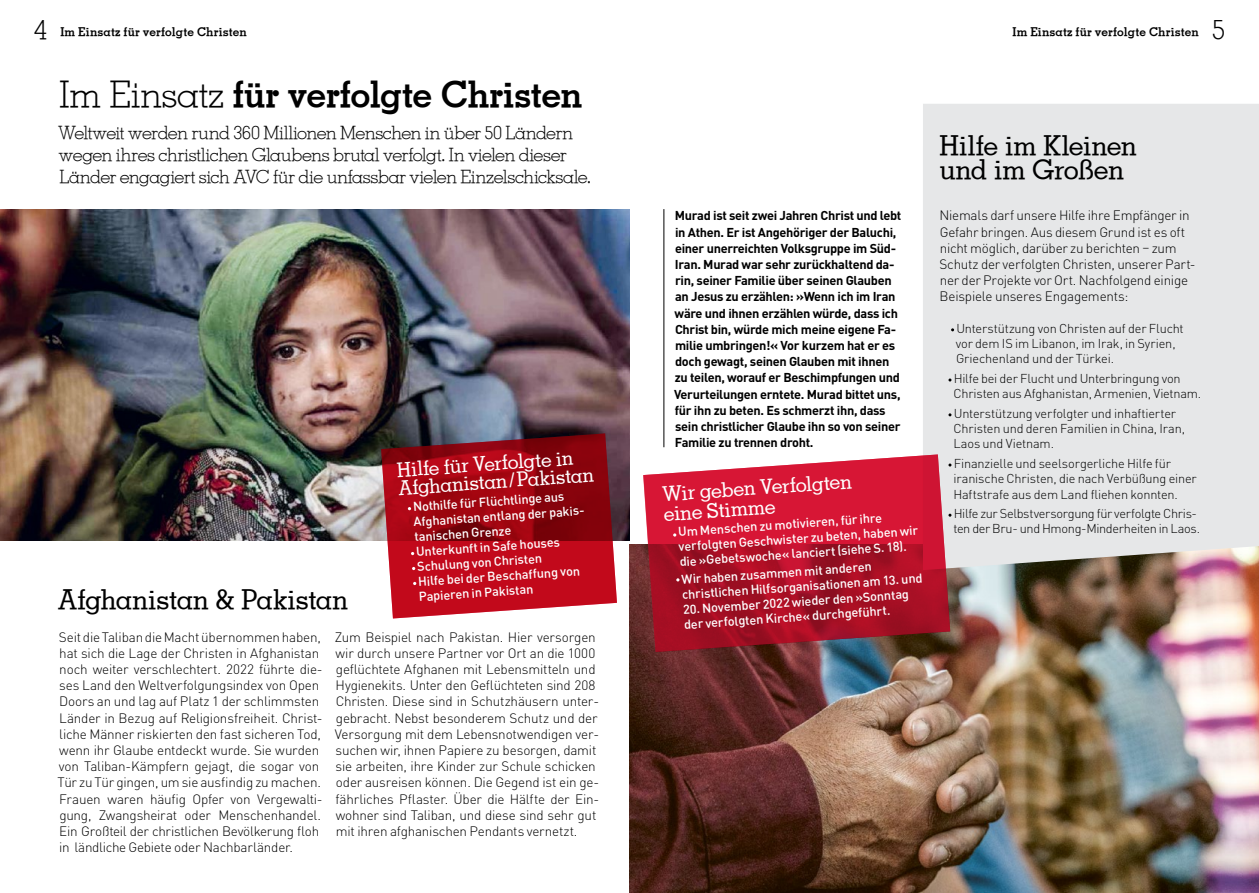
<style>
.page{position:relative;width:1259px;height:893px;background:#fff}
.page>*{position:absolute;margin:0;border:0;box-sizing:border-box;transform-origin:0 0}
.t1{font:700 36px "Memphis";letter-spacing:-.025em;color:#000}
.t2{font:500 27px/24px "Memphis";letter-spacing:-.03em;color:#000}
.t3{font:300 27px "Memphis";color:#000}
.t4{font:500 19.95px/20px "Memphis";color:#fff}
.t5{font:500 19.5px/18px "Memphis";color:#fff}
.t6{font:300 18px/21.6px "Memphis";letter-spacing:-.035em;color:#000}
.t7{font:300 13.5px/16.2px "DINOT";letter-spacing:-.015em;color:#000}
.t8{font:700 12.75px/16.2px "DINOT";letter-spacing:-.025em;color:#000}
.t9{font:300 12.75px/15.3px "DINOT";letter-spacing:-.015em;color:#000}
.t10{font:500 12.75px/15px "DINOT";color:#fff}
.t11{font:700 12px "Memphis";letter-spacing:.01em;color:#000}
.s1{font-weight:300}
</style>
<div class="page">
<div style="left:923px;top:104px;width:336px;height:42px;background:#e6e7e8"></div>
<img style="left:629px;top:544px;width:630px;height:349px">
<div style="left:923px;top:146px;width:336px;height:424px;background:#e6e7e8"></div>
<svg style="left:948px;top:378px;width:3px;height:4px"></svg>
<svg style="left:643px;top:454px;width:307px;height:198px;background:#b9253b"></svg>
<svg style="left:673px;top:533px;width:3px;height:4px"></svg>
<svg style="left:676px;top:578px;width:3px;height:4px"></svg>
<img style="left:0;top:210px;width:629px;height:331px">
<svg style="left:381px;top:433px;width:236px;height:185px;background:#a71926"></svg>
<hr style="left:663px;top:209px;width:1px;height:238px;background:#000">
<h2 class="t3" style="left:34px;top:13px;width:15px">4</h2>
<h2 class="t3" style="left:1211px;top:13px;width:15px">5</h2>
<p class="t11" style="left:60px;top:24px;width:188px">Im Einsatz für verfolgte Christen</p>
<p class="t11" style="left:1012px;top:24px;width:188px">Im Einsatz für verfolgte Christen</p>
<h1 class="t1" style="left:60px;top:72px;width:524px"><span class="s1">Im Einsatz</span> für verfolgte Christen</h1>
<h3 class="t6" style="left:58px;top:122px;width:535px">Weltweit werden rund 360 Millionen Menschen in über 50 Ländern wegen ihres christlichen Glaubens brutal verfolgt. In vielen dieser<br>Länder engagiert sich AVC für die unfassbar vielen Einzelschicksale.</h3>
<h2 class="t2" style="left:939px;top:133px;width:199px">Hilfe im Kleinen und im Großen</h2>
<p class="t7" style="left:939px;top:207px;width:258px">Niemals darf unsere Hilfe ihre Empfänger in Gefahr bringen. Aus diesem Grund ist es oft nicht möglich, darüber zu berichten – zum Schutz der verfolgten Christen, unserer Part&shy;ner der Projekte vor Ort. Nachfolgend einige Beispiele unseres Engagements:</p>
<p class="t9" style="left:955px;top:320px;width:229px">Unterstützung von Christen auf der Flucht vor dem IS im Libanon, im Irak, in Syrien,<br>Griechenland und der Türkei.</p>
<p class="t9" style="left:953px;top:370px;width:249px">Hilfe bei der Flucht und Unterbringung von<br>Christen aus Afghanistan, Armenien, Vietnam.</p>
<p class="t9" style="left:953px;top:405px;width:233px">Unterstützung verfolgter und inhaftierter<br>Christen und deren Familien in China, Iran,<br>Laos und Vietnam.</p>
<p class="t9" style="left:953px;top:455px;width:245px">Finanzielle und seelsorgerliche Hilfe für iranische Christen, die nach Verbüßung einer<br>Haftstrafe aus dem Land fliehen konnten.</p>
<p class="t9" style="left:953px;top:505px;width:248px">Hilfe zur Selbstversorgung für verfolgte Chris&shy;ten der Bru- und Hmong-Minderheiten in Laos.</p>
<p class="t8" style="left:674px;top:207px;width:229px">Murad ist seit zwei Jahren Christ und lebt in Athen. Er ist Angehöriger der Baluchi, einer unerreichten Volksgruppe im Süd-Iran. Murad war sehr zurückhaltend da&shy;rin, seiner Familie über seinen Glauben an Jesus zu erzählen: »Wenn ich im Iran wäre und ihnen erzählen würde, dass ich Christ bin, würde mich meine eigene Fa&shy;milie umbringen!« Vor kurzem hat er es doch gewagt, seinen Glauben mit ihnen zu teilen, worauf er Beschimpfungen und Verurteilungen erntete. Murad bittet uns, für ihn zu beten. Es schmerzt ihn, dass sein christlicher Glaube ihn so von seiner Familie zu trennen droht.</p>
<h3 class="t5" style="left:396px;top:460px;width:198px;rotate:-4deg">Hilfe für Verfolgte in<br>Afghanistan/Pakistan</h3>
<p class="t10" style="left:412px;top:499px;width:174px;rotate:-4deg">Nothilfe für Flüchtlinge aus<br>Afghanistan entlang der pakis&shy;tanischen Grenze<br>Unterkunft in Safe houses<br>Schulung von Christen<br>Hilfe bei der Beschaffung von<br>Papieren in Pakistan</p>
<h3 class="t4" style="left:661px;top:484px;width:192px;rotate:-4deg">Wir geben Verfolgten eine Stimme</h3>
<p class="t10" style="left:677px;top:524px;width:241px;rotate:-4deg">Um Menschen zu motivieren, für ihre verfolgten Geschwister zu beten, haben wir die »Gebetswoche« lanciert (siehe S. 18).</p>
<p class="t10" style="left:680px;top:572px;width:242px;rotate:-4deg">Wir haben zusammen mit anderen christlichen Hilfsorganisationen am 13. und</p>
<h2 class="t2" style="left:58px;top:587px;width:292px">Afghanistan &amp; Pakistan</h2>
<p class="t10" style="left:682px;top:602px;width:228px;rotate:-4deg">20. November 2022 wieder den »Sonntag der verfolgten Kirche« durchgeführt.</p>
<p class="t7" style="left:57px;top:628px;width:267px">Seit die Taliban die Macht übernommen haben, hat sich die Lage der Christen in Afghanistan noch weiter verschlechtert. 2022 führte die&shy;ses Land den Weltverfolgungsindex von Open Doors an und lag auf Platz 1 der schlimmsten Länder in Bezug auf Religionsfreiheit. Christ&shy;liche Männer riskierten den fast sicheren Tod, wenn ihr Glaube entdeckt wurde. Sie wurden von Taliban-Kämpfern gejagt, die sogar von Tür zu Tür gingen, um sie ausfindig zu machen.<br>Frauen waren häufig Opfer von Vergewalti&shy;gung, Zwangsheirat oder Menschenhandel.<br>Ein Großteil der christlichen Bevölkerung floh in ländliche Gebiete oder Nachbarländer.</p>
<p class="t7" style="left:335px;top:628px;width:266px">Zum Beispiel nach Pakistan. Hier versorgen wir durch unsere Partner vor Ort an die 1000 geflüchtete Afghanen mit Lebensmitteln und Hygienekits. Unter den Geflüchteten sind 208<br>Christen. Diese sind in Schutzhäusern unter&shy;gebracht. Nebst besonderem Schutz und der Versorgung mit dem Lebensnotwendigen ver&shy;suchen wir, ihnen Papiere zu besorgen, damit sie arbeiten, ihre Kinder zur Schule schicken oder ausreisen können. Die Gegend ist ein ge&shy;fährliches Pflaster. Über die Hälfte der Ein&shy;wohner sind Taliban, und diese sind sehr gut mit ihren afghanischen Pendants vernetzt.</p>
</div>
